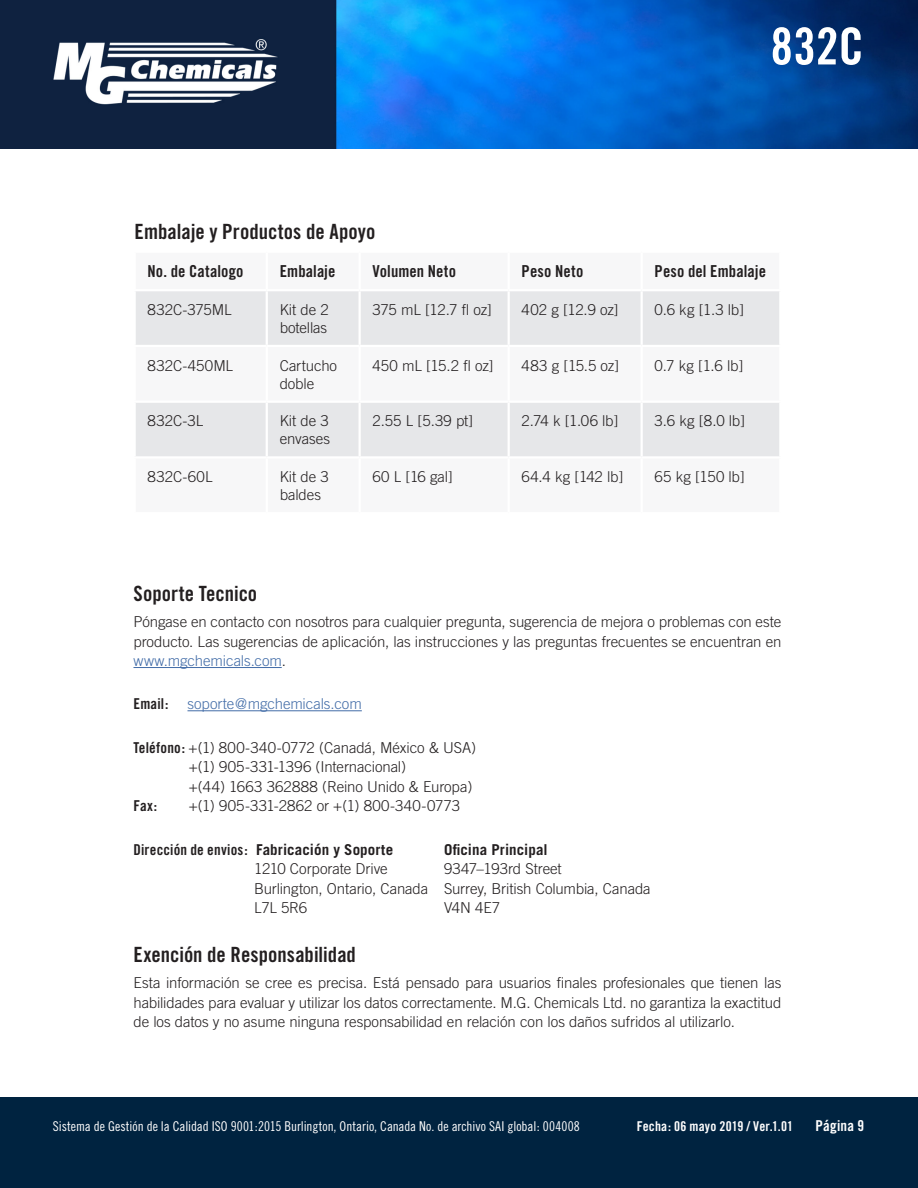
<style>
.page{position:relative;width:918px;height:1188px;background:#fff}
.page>*{position:absolute;margin:0;border:0;box-sizing:border-box;transform-origin:0 0}
.t1{font:51px "Trade Gothic Bold Cond Twenty";color:#fff}
.Subhead_Style{font:21px "Trade Gothic Bold Cond Twenty";color:#231f20}
.t2{font:16.5px "Trade Gothic Bold Cond Twenty";letter-spacing:.005em;color:#231f20}
.Paragraph_Text_Style{font:300 15px/18px "Trade Gothic";letter-spacing:-.005em;color:#231f20}
.t3{font:700 15px "Trade Gothic";letter-spacing:.01em;color:#231f20}
.Paragraph_Text_Style-2{font:300 15px "Trade Gothic";letter-spacing:-.005em;color:#436da8}
.Paragraph_Text_Style-3{font:15px "Trade Gothic Bold Cond Twenty";letter-spacing:.01em;color:#231f20}
.t4{font:15px "Trade Gothic Bold Cond Twenty";letter-spacing:.015em;color:#fff}
.t5{font:13.5px "Trade Gothic Cond Eighteen";color:#fff}
.t6{font:13.5px "Trade Gothic Bold Cond Twenty";letter-spacing:.015em;color:#fff}
.s1{color:#436da8}
.s2{font-family:"Trade Gothic Bold Cond Twenty";font-weight:400}
</style>
<div class="page">
<img style="left:0;top:0;width:918px;height:149px">
<div style="left:0;top:1097px;width:918px;height:91px;background:#002340"></div>
<svg style="left:136px;top:291px;width:643px;height:165px;fill:#e6e7e9"></svg>
<hr style="left:359px;top:291px;width:2px;height:54px;background:#fff">
<hr style="left:508px;top:291px;width:2px;height:54px;background:#fff">
<hr style="left:641px;top:291px;width:2px;height:54px;background:#fff">
<hr style="left:267px;top:345px;width:93px;height:2px;background:#fff">
<hr style="left:360px;top:345px;width:149px;height:2px;background:#fff">
<hr style="left:359px;top:347px;width:2px;height:54px;background:#fff">
<hr style="left:509px;top:345px;width:133px;height:2px;background:#fff">
<hr style="left:508px;top:347px;width:2px;height:54px;background:#fff">
<hr style="left:642px;top:345px;width:139px;height:2px;background:#fff">
<hr style="left:641px;top:347px;width:2px;height:54px;background:#fff">
<hr style="left:267px;top:401px;width:93px;height:2px;background:#fff">
<hr style="left:360px;top:401px;width:149px;height:2px;background:#fff">
<hr style="left:359px;top:403px;width:2px;height:53px;background:#fff">
<hr style="left:509px;top:401px;width:133px;height:2px;background:#fff">
<hr style="left:508px;top:403px;width:2px;height:53px;background:#fff">
<hr style="left:642px;top:401px;width:139px;height:2px;background:#fff">
<hr style="left:641px;top:403px;width:2px;height:53px;background:#fff">
<hr style="left:266px;top:291px;width:2px;height:54px;background:#fff">
<hr style="left:134px;top:345px;width:133px;height:2px;background:#fff">
<hr style="left:266px;top:347px;width:2px;height:54px;background:#fff">
<hr style="left:134px;top:401px;width:133px;height:2px;background:#fff">
<hr style="left:266px;top:403px;width:2px;height:53px;background:#fff">
<hr style="left:134px;top:667px;width:148px;height:1px;background:#436da8">
<hr style="left:188px;top:710px;width:174px;height:1px;background:#436da8">
<h1 class="t1" style="left:770px;top:15px;width:95px">832C</h1>
<p class="Subhead_Style" style="left:135px;top:218px;width:242px">Embalaje y Productos de Apoyo</p>
<p class="t2" style="left:148px;top:261px;width:97px">No. de Catalogo</p>
<p class="t2" style="left:280px;top:261px;width:57px">Embalaje</p>
<p class="t2" style="left:373px;top:261px;width:85px">Volumen Neto</p>
<p class="t2" style="left:522px;top:261px;width:63px">Peso Neto</p>
<p class="t2" style="left:655px;top:261px;width:113px">Peso del Embalaje</p>
<p class="Paragraph_Text_Style" style="left:148px;top:300px;width:85px">832C-375ML</p>
<p class="Paragraph_Text_Style" style="left:280px;top:300px;width:51px">Kit de 2 botellas</p>
<p class="Paragraph_Text_Style" style="left:373px;top:300px;width:121px">375 mL [12.7 fl oz]</p>
<p class="Paragraph_Text_Style" style="left:522px;top:300px;width:98px">402 g [12.9 oz]</p>
<p class="Paragraph_Text_Style" style="left:655px;top:300px;width:91px">0.6 kg [1.3 lb]</p>
<p class="Paragraph_Text_Style" style="left:148px;top:356px;width:87px">832C-450ML</p>
<p class="Paragraph_Text_Style" style="left:280px;top:356px;width:59px">Cartucho doble</p>
<p class="Paragraph_Text_Style" style="left:373px;top:356px;width:122px">450 mL [15.2 fl oz]</p>
<p class="Paragraph_Text_Style" style="left:522px;top:356px;width:99px">483 g [15.5 oz]</p>
<p class="Paragraph_Text_Style" style="left:655px;top:356px;width:90px">0.7 kg [1.6 lb]</p>
<p class="Paragraph_Text_Style" style="left:148px;top:412px;width:57px">832C-3L</p>
<p class="Paragraph_Text_Style" style="left:280px;top:412px;width:52px">Kit de 3 envases</p>
<p class="Paragraph_Text_Style" style="left:373px;top:412px;width:102px">2.55 L [5.39 pt]</p>
<p class="Paragraph_Text_Style" style="left:522px;top:412px;width:98px">2.74 k [1.06 lb]</p>
<p class="Paragraph_Text_Style" style="left:655px;top:412px;width:92px">3.6 kg [8.0 lb]</p>
<p class="Paragraph_Text_Style" style="left:148px;top:468px;width:67px">832C-60L</p>
<p class="Paragraph_Text_Style" style="left:280px;top:468px;width:51px">Kit de 3 baldes</p>
<p class="Paragraph_Text_Style" style="left:373px;top:468px;width:82px">60 L [16 gal]</p>
<p class="Paragraph_Text_Style" style="left:522px;top:468px;width:103px">64.4 kg [142 lb]</p>
<p class="Paragraph_Text_Style" style="left:655px;top:468px;width:92px">65 kg [150 lb]</p>
<p class="Subhead_Style" style="left:134px;top:581px;width:125px">Soporte Tecnico</p>
<p class="Paragraph_Text_Style" style="left:134px;top:612px;width:649px;line-height:19.5px;text-align:justify">Póngase en contacto con nosotros para cualquier pregunta, sugerencia de mejora o problemas con este producto. Las sugerencias de aplicación, las instrucciones y las preguntas frecuentes se encuentran en <span class="s1">www.mgchemicals.com</span>.</p>
<p class="Paragraph_Text_Style-3" style="left:134px;top:695px;width:36px">Email:</p>
<p class="Paragraph_Text_Style-2" style="left:188px;top:695px;width:176px">soporte@mgchemicals.com</p>
<p class="Paragraph_Text_Style" style="left:134px;top:738px;width:344px"><span class="s2">Teléfono:</span> +(1) 800-340-0772 (Canadá, México &amp; USA)</p>
<p class="Paragraph_Text_Style" style="left:189px;top:758px;width:219px">+(1) 905-331-1396 (Internacional)</p>
<p class="Paragraph_Text_Style" style="left:189px;top:777px;width:285px">+(44) 1663 362888 (Reino Unido &amp; Europa)</p>
<p class="Paragraph_Text_Style-3" style="left:134px;top:797px;width:25px">Fax:</p>
<p class="Paragraph_Text_Style" style="left:189px;top:797px;width:273px">+(1) 905-331-2862 or +(1) 800-340-0773</p>
<p class="t3" style="left:134px;top:840px;width:261px"><span class="s2">Dirección de envios:</span> Fabricación y Soporte</p>
<p class="t3" style="left:444px;top:840px;width:105px">Oficina Principal</p>
<p class="Paragraph_Text_Style" style="left:254px;top:860px;width:135px">1210 Corporate Drive</p>
<p class="Paragraph_Text_Style" style="left:444px;top:860px;width:119px">9347–193rd Street</p>
<p class="Paragraph_Text_Style" style="left:254px;top:879px;width:398px">Burlington, Ontario, Canada Surrey, British Columbia, Canada</p>
<p class="Paragraph_Text_Style" style="left:254px;top:899px;width:55px">L7L 5R6</p>
<p class="Paragraph_Text_Style" style="left:444px;top:899px;width:58px">V4N 4E7</p>
<p class="Subhead_Style" style="left:134px;top:942px;width:224px">Exención de Responsabilidad</p>
<p class="Paragraph_Text_Style" style="left:134px;top:973px;width:650px;line-height:19.5px;text-align:justify">Esta información se cree es precisa. Está pensado para usuarios finales profesionales que tienen las habilidades para evaluar y utilizar los datos correctamente. M.G. Chemicals Ltd. no garantiza la exactitud de los datos y no asume ninguna responsabilidad en relación con los daños sufridos al utilizarlo.</p>
<p class="t5" style="left:53px;top:1118px;width:528px">Sistema de Gestión de la Calidad ISO 9001:2015 Burlington, Ontario, Canada No. de archivo SAI global: 004008</p>
<p class="t6" style="left:637px;top:1118px;width:158px">Fecha: 06 mayo 2019 / Ver.1.01</p>
<p class="t4" style="left:816px;top:1116px;width:50px">Página 9</p>
</div>
